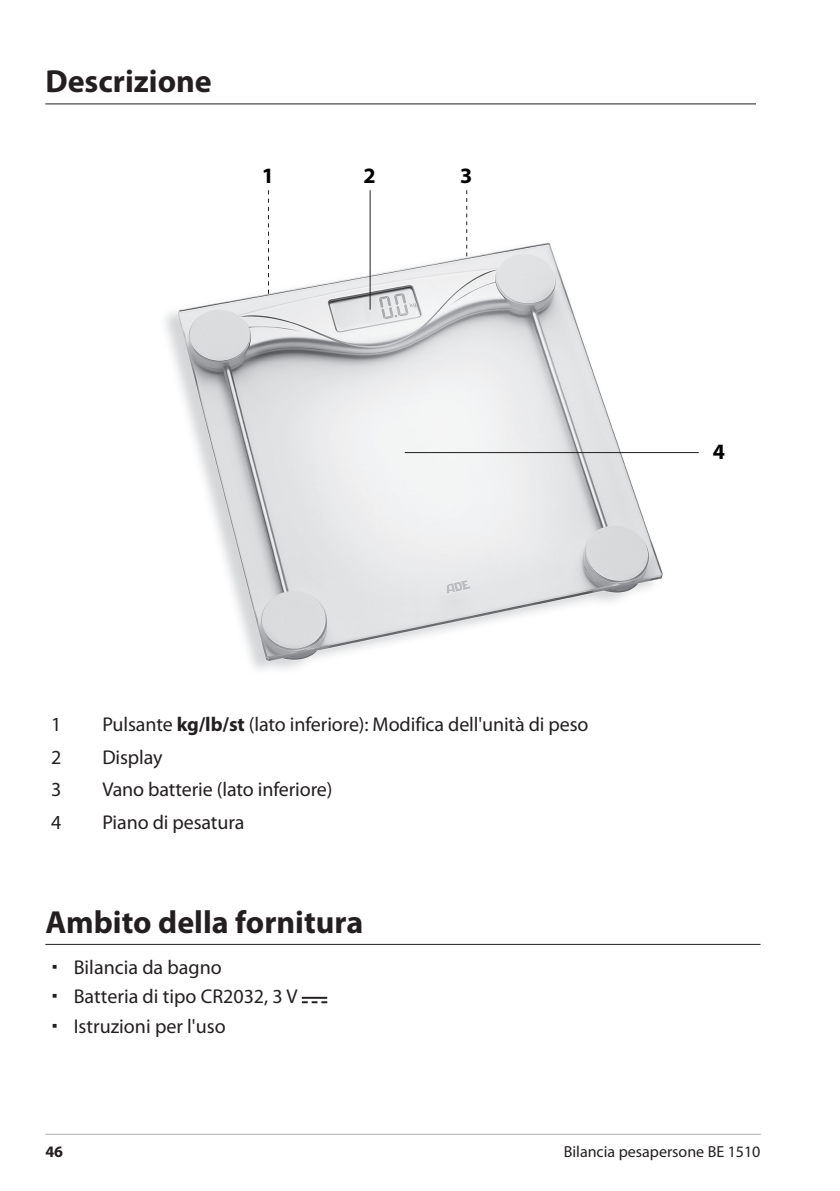
<style>
.page{position:relative;width:840px;height:1191px;background:#fff}
.page>*{position:absolute;margin:0;border:0;box-sizing:border-box;transform-origin:0 0}
.t1{font:700 32px "Myriad Pro";color:#231f20}
.t2{font:700 22px "Myriad Pro";color:#000}
.t3{font:20px/29.6px "Myriad Pro";letter-spacing:-.005em;color:#231f20}
.t4{font:16px "Myriad Pro";color:#231f20}
.t5{font:700 16px "Myriad Pro";color:#231f20}
.s1{font-weight:700}
</style>
<div class="page">
<hr style="left:45px;top:1133px;width:715px;height:1px;background:#adaeb2">
<img style="left:165px;top:238px;width:506px;height:432px">
<svg style="left:268px;top:190px;width:1px;height:104px"></svg>
<svg style="left:466px;top:190px;width:1px;height:66px"></svg>
<hr style="left:404px;top:452px;width:294px;height:1px;background:#231f20">
<hr style="left:369px;top:190px;width:1px;height:120px;background:#231f20">
<hr style="left:45px;top:103px;width:710px;height:1px;background:#231f20">
<hr style="left:45px;top:944px;width:715px;height:1px;background:#231f20">
<svg style="left:302px;top:1001px;width:25px;height:2px"></svg>
<hr style="left:301px;top:996px;width:26px;height:2px;background:#231f20">
<h1 class="t1" style="left:45px;top:63px;width:168px">Descrizione</h1>
<p class="t2" style="left:262px;top:163px;width:14px">1</p>
<p class="t2" style="left:460px;top:163px;width:14px">3</p>
<p class="t2" style="left:363px;top:163px;width:14px">2</p>
<p class="t3" style="left:51px;top:709px;width:12px">1</p>
<p class="t3" style="left:102px;top:709px;width:487px">Pulsante <span class="s1">kg/lb/st</span> (lato inferiore): Modifica dell'unità di peso</p>
<p class="t3" style="left:51px;top:742px;width:12px">2</p>
<p class="t3" style="left:102px;top:742px;width:62px">Display</p>
<p class="t3" style="left:51px;top:775px;width:12px">3</p>
<p class="t3" style="left:102px;top:775px;width:231px">Vano batterie (lato inferiore)</p>
<p class="t3" style="left:51px;top:808px;width:12px">4</p>
<p class="t3" style="left:102px;top:808px;width:143px">Piano di pesatura</p>
<h1 class="t1" style="left:45px;top:903px;width:319px">Ambito della fornitura</h1>
<p class="t3" style="left:74px;top:952px;width:225px">Bilancia da bagno<br>Batteria di tipo CR2032, 3 V<br>Istruzioni per l'uso</p>
<p class="t2" style="left:712px;top:439px;width:14px">4</p>
<p class="t5" style="left:45px;top:1142px;width:19px">46</p>
<p class="t4" style="left:563px;top:1142px;width:198px">Bilancia pesapersone BE 1510</p>
</div>
